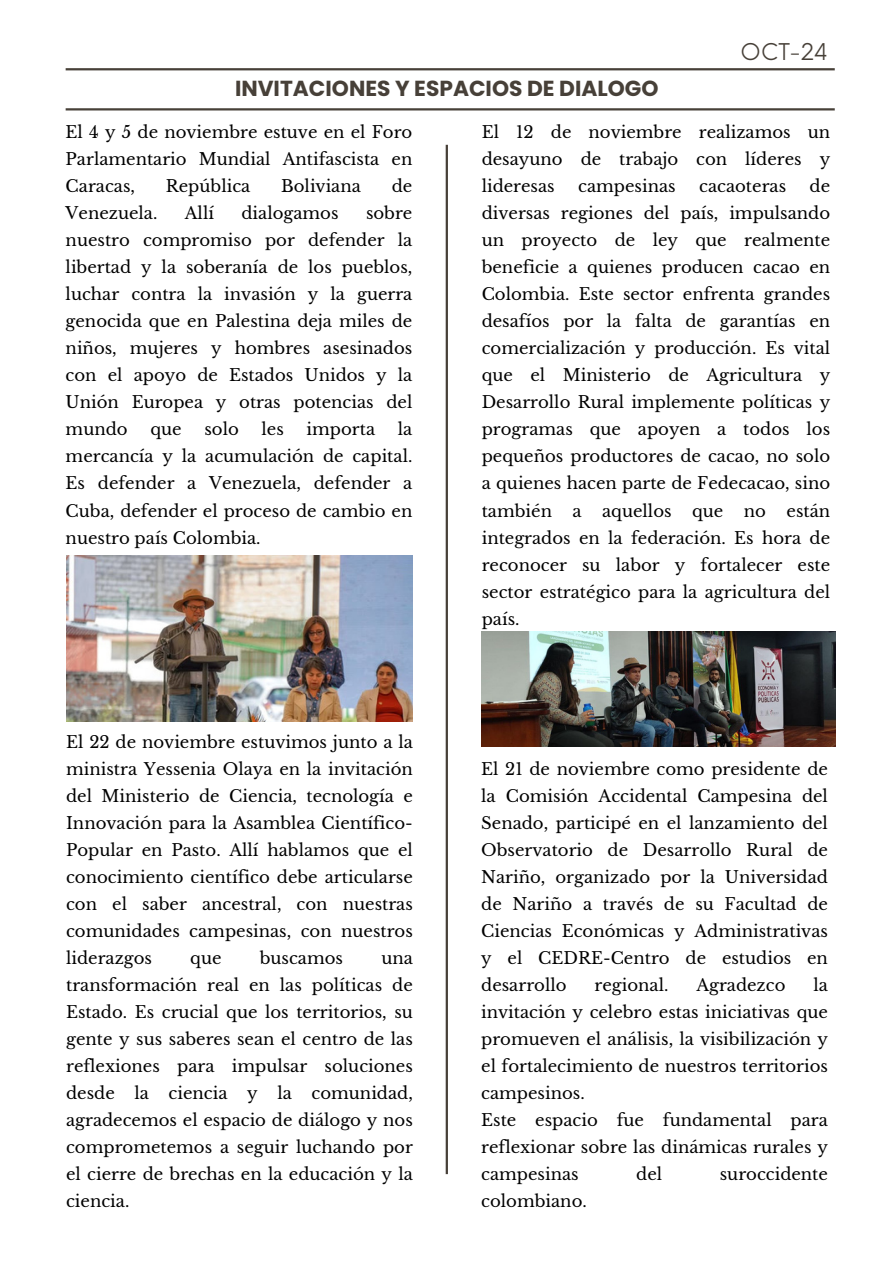
<style>
.page{position:relative;width:894px;height:1264px;background:#fff}
.page>*{position:absolute;margin:0;border:0;box-sizing:border-box;transform-origin:0 0}
.t1{font:22.5px "Neue Einstellung";color:#474038}
.t2{font:700 21.75px "Poppins";color:#474038}
.t3{font:16.5px/27px "Libre Baskerville";color:#000;text-align:justify}
</style>
<div class="page">
<hr style="left:445px;top:145px;width:3px;height:1029px;background:#474038">
<hr style="left:66px;top:68px;width:768px;height:2px;background:#474038">
<hr style="left:66px;top:108px;width:768px;height:2px;background:#474038">
<img style="left:481px;top:631px;width:354px;height:115px">
<img style="left:66px;top:556px;width:347px;height:165px">
<p class="t2" style="left:235px;top:73px;width:425px">INVITACIONES Y ESPACIOS DE DIALOGO</p>
<h2 class="t1" style="left:740px;top:32px;width:89px">OCT-24</h2>
<h1 class="t3" style="left:66px;top:119px;width:348px">El 4 y 5 de noviembre estuve en el Foro Parlamentario Mundial Antifascista en Caracas,</h1>
<h1 class="t3" style="left:166px;top:173px;width:86px">República</h1>
<h1 class="t3" style="left:281px;top:173px;width:81px">Boliviana</h1>
<h1 class="t3" style="left:391px;top:173px;width:22px">de</h1>
<h1 class="t3" style="left:66px;top:200px;width:93px">Venezuela.</h1>
<h1 class="t3" style="left:185px;top:200px;width:31px">Allí</h1>
<h1 class="t3" style="left:241px;top:200px;width:99px">dialogamos</h1>
<h1 class="t3" style="left:66px;top:200px;width:348px;text-indent:300px">sobre nuestro compromiso por defender la libertad y la soberanía de los pueblos, luchar contra la invasión y la guerra genocida que en Palestina deja miles de niños, mujeres y hombres asesinados con el apoyo de Estados Unidos y la Unión Europea y otras potencias del mundo</h1>
<h1 class="t3" style="left:66px;top:416px;width:348px;text-indent:332px">la mercancía y la acumulación de capital.<br>Es defender a Venezuela, defender a Cuba, defender el proceso de cambio en nuestro país Colombia.</h1>
<h1 class="t3" style="left:150px;top:416px;width:33px">que</h1>
<h1 class="t3" style="left:204px;top:416px;width:36px">solo</h1>
<h1 class="t3" style="left:261px;top:416px;width:24px">les</h1>
<h1 class="t3" style="left:306px;top:416px;width:70px">importa</h1>
<p class="t3" style="left:66px;top:728px;width:348px">El 22 de noviembre estuvimos junto a la ministra Yessenia Olaya en la invitación del Ministerio de Ciencia, tecnología e Innovación para la Asamblea Científico-Popular en Pasto. Allí hablamos que el conocimiento científico debe articularse con el saber ancestral, con nuestras comunidades campesinas, con nuestros liderazgos</p>
<p class="t3" style="left:190px;top:944px;width:33px">que</p>
<p class="t3" style="left:260px;top:944px;width:85px">buscamos</p>
<p class="t3" style="left:66px;top:944px;width:348px;text-indent:315px">una transformación real en las políticas de Estado. Es crucial que los territorios, su gente y sus saberes sean el centro de las reflexiones para impulsar soluciones desde la ciencia y la comunidad, agradecemos el espacio de diálogo y nos comprometemos a seguir luchando por el cierre de brechas en la educación y la ciencia.</p>
<p class="t3" style="left:481px;top:119px;width:350px">El 12 de noviembre realizamos un desayuno de trabajo con líderes y lideresas</p>
<p class="t3" style="left:481px;top:173px;width:350px;text-indent:328px">de diversas regiones del país, impulsando un proyecto de ley que realmente beneficie a quienes producen cacao en Colombia. Este sector enfrenta grandes desafíos por la falta de garantías en comercialización y producción. Es vital que el Ministerio de Agricultura y Desarrollo Rural implemente políticas y programas que apoyen a todos los pequeños productores de cacao, no solo a quienes hacen parte de Fedecacao, sino también a aquellos que no están integrados en la federación. Es hora de reconocer su labor y fortalecer este sector estratégico para la agricultura del país.</p>
<p class="t3" style="left:578px;top:173px;width:99px">campesinas</p>
<p class="t3" style="left:699px;top:173px;width:88px">cacaoteras</p>
<p class="t3" style="left:481px;top:755px;width:348px">El 21 de noviembre como presidente de la Comisión Accidental Campesina del Senado, participé en el lanzamiento del Observatorio de Desarrollo Rural de Nariño, organizado por la Universidad de Nariño a través de su Facultad de Ciencias Económicas y Administrativas y el CEDRE-Centro de estudios en desarrollo</p>
<p class="t3" style="left:481px;top:971px;width:348px;text-indent:332px">la invitación y celebro estas iniciativas que promueven el análisis, la visibilización y el fortalecimiento de nuestros territorios campesinos.</p>
<p class="t3" style="left:481px;top:1106px;width:348px">Este espacio fue fundamental para reflexionar sobre las dinámicas rurales y campesinas</p>
<p class="t3" style="left:594px;top:971px;width:75px">regional.</p>
<p class="t3" style="left:696px;top:971px;width:90px">Agradezco</p>
<p class="t3" style="left:636px;top:1160px;width:27px">del</p>
<p class="t3" style="left:719px;top:1160px;width:110px">suroccidente</p>
<p class="t3" style="left:481px;top:1187px;width:107px">colombiano.</p>
</div>
